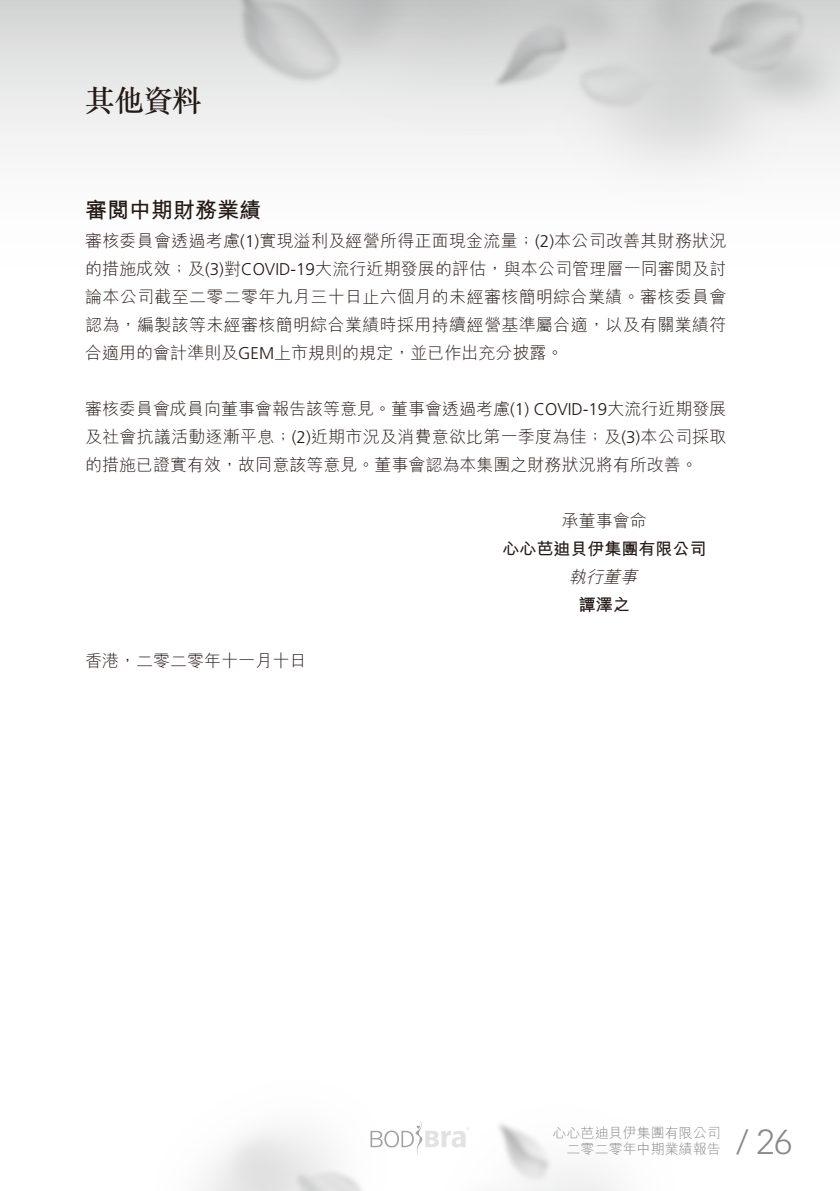
<style>
.page{position:relative;width:840px;height:1191px;background:#fff}
.page>*{position:absolute;margin:0;border:0;box-sizing:border-box;transform-origin:0 0}
.t1{font:300 34px "Vectora LT Std";color:#898989}
.t2{font:500 30px "M Sung HK";color:#231916}
.t3{font:700 22px "M Hei HK";color:#231916}
.t4{font:300 17px/28px "M Hei HK";color:#231916;text-align:justify}
.t5{font:700 17px "M Hei HK";color:#231916}
.t6{font:italic 300 17px "M Hei HK";color:#231916}
.t7{font:300 14px "M Hei HK";color:#898989}
.s1{font-family:"Frutiger LT Std"}
</style>
<div class="page">
<img style="left:466px;top:1124px;width:150px;height:67px">
<svg style="left:0;top:0;width:839px;height:177px"></svg>
<svg style="left:370px;top:1120px;width:102px;height:36px"></svg>
<h2 class="t2" style="left:85px;top:80px;width:119px">其他資料</h2>
<p class="t3" style="left:85px;top:194px;width:178px">審閱中期財務業績</p>
<p class="t4" style="left:85px;top:226px;width:642px">審核委員會透過考慮 <span class="s1">)1(</span> 實現溢利及經營所得正面現金流量；<span class="s1">( )2</span> 本公司改善其財務狀況的措施成效；及 <span class="s1">)3(</span> 對<span class="s1">COVID-19</span>大流行近期發展的評估，與本公司管理層一同審閱及討論本公司截至二零二零年九月三十日止六個月的未經審核簡明綜合業績。審核委員會認為，編製該等未經審核簡明綜合業績時採用持續經營基準屬合適，以及有關業績符合適用的會計準則及<span class="s1">GEM</span>上市規則的規定，並已作出充分披露。</p>
<p class="t4" style="left:85px;top:394px;width:642px">審核委員會成員向董事會報告該等意見。董事會透過考慮 <span class="s1">1( ) COVID-19</span>大流行近期發展及社會抗議活動逐漸平息；<span class="s1">( )2</span> 近期市況及消費意欲比第一季度為佳；及 <span class="s1">)3(</span> 本公司採取的措施已證實有效，故同意該等意見。董事會認為本集團之財務狀況將有所改善。</p>
<p class="t4" style="left:561px;top:506px;width:86px">承董事會命</p>
<p class="t5" style="left:502px;top:536px;width:205px">心心芭迪貝伊集團有限公司</p>
<p class="t6" style="left:568px;top:565px;width:76px">執行董事</p>
<p class="t5" style="left:578px;top:592px;width:52px">譚澤之</p>
<p class="t4" style="left:85px;top:646px;width:222px">香港，二零二零年十一月十日</p>
<p class="t7" style="left:552px;top:1123px;width:169px">心心芭迪貝伊集團有限公司</p>
<h1 class="t1" style="left:735px;top:1122px;width:58px">/26</h1>
<p class="t7" style="left:566px;top:1139px;width:155px">二零二零年中期業績報告</p>
</div>
